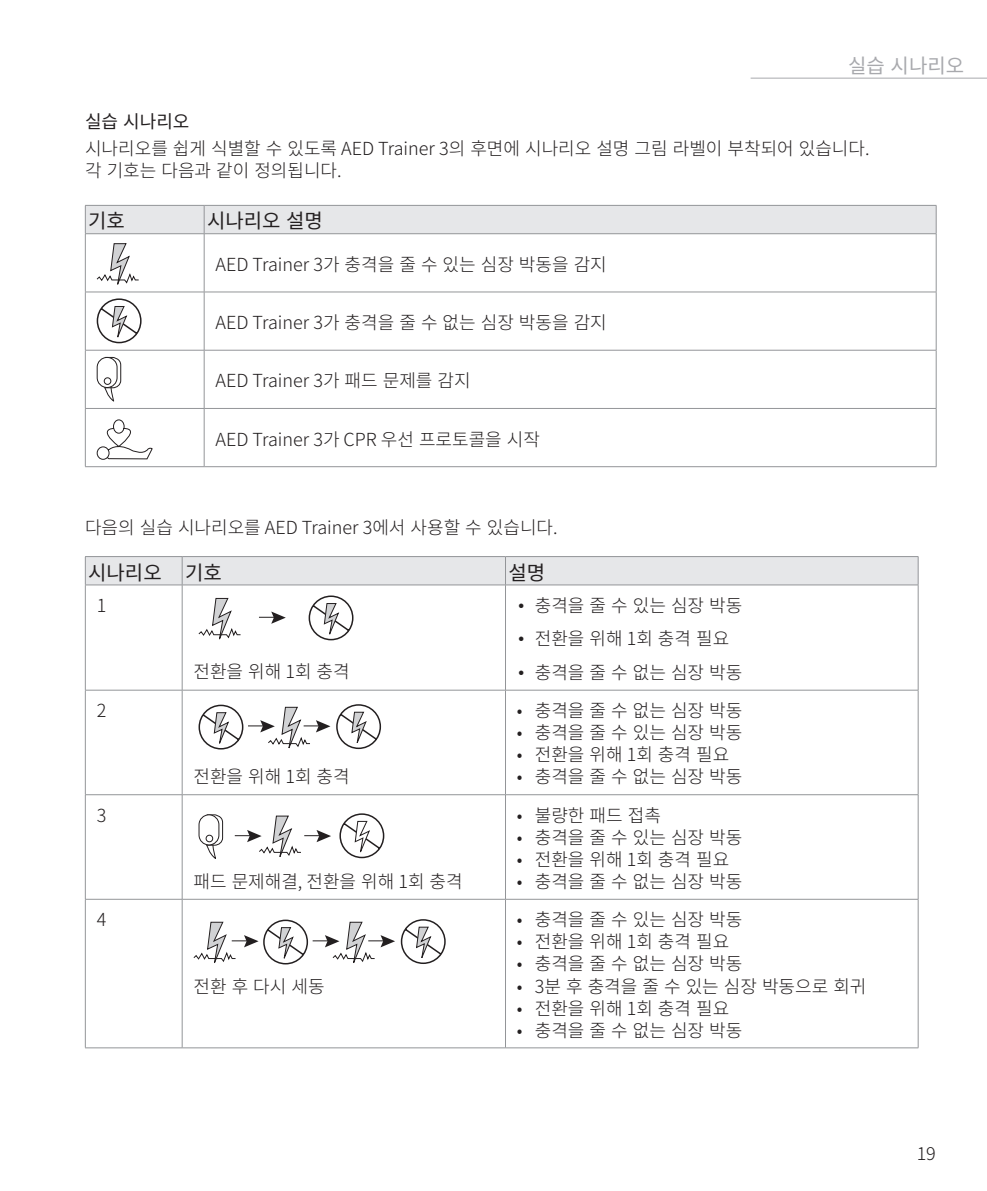
<style>
.page{position:relative;width:987px;height:1191px;background:#fff}
.page>*{position:absolute;margin:0;border:0;box-sizing:border-box;transform-origin:0 0}
._5_Body_Text{font:20px "Source Han Sans KR";color:#231f20}
.t1{font:20px "Source Han Sans KR";color:#a8a9ad}
._5_Body_Text-2{font:300 18px "Source Han Sans KR";color:#231f20}
._2_Main_Heading{font:300 18px "Source Han Sans KR";color:#231f20}
._3_Sub_heading{font:18px "Source Han Sans KR";color:#231f20}
.s1{font-family:"Gill Alt One"}
</style>
<div class="page">
<hr style="left:750px;top:78px;width:236px;height:1px;background:#a8a9ad">
<div style="left:85px;top:205px;width:851px;height:28px;background:#e6e7e9"></div>
<hr style="left:85px;top:233px;width:119px;height:1px;background:#939598">
<hr style="left:85px;top:234px;width:1px;height:58px;background:#939598">
<hr style="left:204px;top:233px;width:732px;height:1px;background:#939598">
<hr style="left:204px;top:234px;width:1px;height:58px;background:#939598">
<hr style="left:935px;top:234px;width:1px;height:58px;background:#939598">
<hr style="left:85px;top:292px;width:119px;height:1px;background:#939598">
<hr style="left:85px;top:292px;width:1px;height:58px;background:#939598">
<hr style="left:204px;top:292px;width:732px;height:1px;background:#939598">
<hr style="left:204px;top:292px;width:1px;height:58px;background:#939598">
<hr style="left:935px;top:292px;width:1px;height:58px;background:#939598">
<hr style="left:85px;top:350px;width:119px;height:1px;background:#939598">
<hr style="left:85px;top:350px;width:1px;height:58px;background:#939598">
<hr style="left:204px;top:350px;width:732px;height:1px;background:#939598">
<hr style="left:204px;top:350px;width:1px;height:58px;background:#939598">
<hr style="left:935px;top:350px;width:1px;height:58px;background:#939598">
<hr style="left:85px;top:408px;width:119px;height:1px;background:#939598">
<hr style="left:85px;top:409px;width:1px;height:57px;background:#939598">
<hr style="left:204px;top:408px;width:732px;height:1px;background:#939598">
<hr style="left:204px;top:409px;width:1px;height:57px;background:#939598">
<hr style="left:935px;top:409px;width:1px;height:57px;background:#939598">
<hr style="left:85px;top:466px;width:119px;height:1px;background:#939598">
<hr style="left:204px;top:466px;width:732px;height:1px;background:#939598">
<svg style="left:96px;top:243px;width:46px;height:101px"></svg>
<svg style="left:104px;top:356px;width:18px;height:46px"></svg>
<div style="left:97px;top:357px;width:20px;height:30px;background:#fff;border-radius:10px"></div>
<div style="left:97px;top:357px;width:21px;height:31px;border:1px solid #231f20;border-radius:10px"></div>
<div style="left:104px;top:377px;width:7px;height:8px;border:1px solid #231f20;border-radius:50%"></div>
<svg style="left:96px;top:419px;width:57px;height:41px"></svg>
<div style="left:85px;top:556px;width:833px;height:28px;background:#e6e7e9"></div>
<hr style="left:85px;top:584px;width:97px;height:1px;background:#939598">
<hr style="left:85px;top:585px;width:1px;height:105px;background:#939598">
<hr style="left:182px;top:584px;width:323px;height:1px;background:#939598">
<hr style="left:182px;top:585px;width:1px;height:105px;background:#939598">
<hr style="left:505px;top:584px;width:413px;height:1px;background:#939598">
<hr style="left:505px;top:585px;width:1px;height:105px;background:#939598">
<hr style="left:917px;top:585px;width:1px;height:105px;background:#939598">
<hr style="left:85px;top:690px;width:97px;height:1px;background:#939598">
<hr style="left:85px;top:690px;width:1px;height:104px;background:#939598">
<hr style="left:182px;top:690px;width:323px;height:1px;background:#939598">
<hr style="left:182px;top:690px;width:1px;height:104px;background:#939598">
<hr style="left:505px;top:690px;width:413px;height:1px;background:#939598">
<hr style="left:505px;top:690px;width:1px;height:104px;background:#939598">
<hr style="left:917px;top:690px;width:1px;height:104px;background:#939598">
<hr style="left:85px;top:794px;width:97px;height:1px;background:#939598">
<hr style="left:85px;top:795px;width:1px;height:104px;background:#939598">
<hr style="left:182px;top:794px;width:323px;height:1px;background:#939598">
<hr style="left:182px;top:795px;width:1px;height:104px;background:#939598">
<hr style="left:505px;top:794px;width:413px;height:1px;background:#939598">
<hr style="left:505px;top:795px;width:1px;height:104px;background:#939598">
<hr style="left:917px;top:795px;width:1px;height:104px;background:#939598">
<hr style="left:85px;top:899px;width:97px;height:1px;background:#939598">
<hr style="left:85px;top:899px;width:1px;height:148px;background:#939598">
<hr style="left:182px;top:899px;width:323px;height:1px;background:#939598">
<hr style="left:182px;top:899px;width:1px;height:148px;background:#939598">
<hr style="left:505px;top:899px;width:413px;height:1px;background:#939598">
<hr style="left:505px;top:899px;width:1px;height:148px;background:#939598">
<hr style="left:917px;top:899px;width:1px;height:148px;background:#939598">
<hr style="left:85px;top:1047px;width:97px;height:1px;background:#939598">
<hr style="left:182px;top:1047px;width:323px;height:1px;background:#939598">
<hr style="left:505px;top:1047px;width:413px;height:1px;background:#939598">
<svg style="left:193px;top:919px;width:253px;height:46px"></svg>
<svg style="left:259px;top:611px;width:27px;height:13px"></svg>
<svg style="left:198px;top:597px;width:43px;height:43px"></svg>
<svg style="left:308px;top:595px;width:46px;height:46px"></svg>
<svg style="left:198px;top:704px;width:184px;height:46px"></svg>
<svg style="left:235px;top:815px;width:96px;height:42px"></svg>
<svg style="left:206px;top:814px;width:17px;height:45px"></svg>
<div style="left:199px;top:815px;width:20px;height:30px;background:#fff;border-radius:10px"></div>
<div style="left:198px;top:814px;width:21px;height:31px;border:1px solid #231f20;border-radius:10px"></div>
<div style="left:205px;top:834px;width:8px;height:8px;border:1px solid #231f20;border-radius:50%"></div>
<svg style="left:339px;top:813px;width:46px;height:46px"></svg>
<p class="t1" style="left:848px;top:54px;width:117px">실습 시나리오</p>
<p class="_3_Sub_heading" style="left:85px;top:111px;width:106px">실습 시나리오</p>
<p class="_5_Body_Text-2" style="left:85px;top:139px;width:786px">시나리오를 쉽게 식별할 수 있도록 AED Trainer 3의 후면에 시나리오 설명 그림 라벨이 부착되어 있습니다.</p>
<p class="_5_Body_Text-2" style="left:85px;top:161px;width:258px">각 기호는 다음과 같이 정의됩니다.</p>
<p class="_5_Body_Text" style="left:88px;top:210px;width:38px">기호</p>
<p class="_5_Body_Text" style="left:207px;top:210px;width:117px">시나리오 설명</p>
<p class="_5_Body_Text-2" style="left:215px;top:254px;width:393px">AED Trainer 3가 충격을 줄 수 있는 심장 박동을 감지</p>
<p class="_5_Body_Text-2" style="left:215px;top:312px;width:393px">AED Trainer 3가 충격을 줄 수 없는 심장 박동을 감지</p>
<p class="_5_Body_Text-2" style="left:215px;top:370px;width:257px">AED Trainer 3가 패드 문제를 감지</p>
<p class="_5_Body_Text-2" style="left:215px;top:429px;width:326px">AED Trainer 3가 CPR 우선 프로토콜을 시작</p>
<p class="_2_Main_Heading" style="left:85px;top:517px;width:474px">다음의 실습 시나리오를 AED Trainer 3에서 사용할 수 있습니다.</p>
<p class="_5_Body_Text" style="left:88px;top:561px;width:75px">시나리오</p>
<p class="_5_Body_Text" style="left:185px;top:561px;width:38px">기호</p>
<p class="_5_Body_Text" style="left:508px;top:561px;width:38px">설명</p>
<p class="_5_Body_Text-2" style="left:97px;top:595px;width:11px">1</p>
<p class="_5_Body_Text-2" style="left:517px;top:595px;width:227px"><span class="s1">•</span> 충격을 줄 수 있는 심장 박동</p>
<p class="_5_Body_Text-2" style="left:517px;top:629px;width:214px"><span class="s1">•</span> 전환을 위해 1회 충격 필요</p>
<p class="_5_Body_Text-2" style="left:517px;top:662px;width:227px"><span class="s1">•</span> 충격을 줄 수 없는 심장 박동</p>
<p class="_5_Body_Text-2" style="left:193px;top:661px;width:158px">전환을 위해 1회 충격</p>
<p class="_5_Body_Text-2" style="left:97px;top:700px;width:11px">2</p>
<p class="_5_Body_Text-2" style="left:193px;top:766px;width:158px">전환을 위해 1회 충격</p>
<p class="_5_Body_Text-2" style="left:517px;top:700px;width:227px">• 충격을 줄 수 없는 심장 박동</p>
<p class="_5_Body_Text-2" style="left:517px;top:722px;width:227px">• 충격을 줄 수 있는 심장 박동</p>
<p class="_5_Body_Text-2" style="left:517px;top:744px;width:214px">• 전환을 위해 1회 충격 필요</p>
<p class="_5_Body_Text-2" style="left:517px;top:766px;width:227px">• 충격을 줄 수 없는 심장 박동</p>
<p class="_5_Body_Text-2" style="left:97px;top:805px;width:11px">3</p>
<p class="_5_Body_Text-2" style="left:193px;top:871px;width:271px">패드 문제해결, 전환을 위해 1회 충격</p>
<p class="_5_Body_Text-2" style="left:517px;top:805px;width:146px">• 불량한 패드 접촉</p>
<p class="_5_Body_Text-2" style="left:517px;top:827px;width:227px">• 충격을 줄 수 있는 심장 박동</p>
<p class="_5_Body_Text-2" style="left:517px;top:849px;width:214px">• 전환을 위해 1회 충격 필요</p>
<p class="_5_Body_Text-2" style="left:517px;top:871px;width:227px">• 충격을 줄 수 없는 심장 박동</p>
<p class="_5_Body_Text-2" style="left:97px;top:909px;width:11px">4</p>
<p class="_5_Body_Text-2" style="left:193px;top:975px;width:133px">전환 후 다시 세동</p>
<p class="_5_Body_Text-2" style="left:517px;top:909px;width:227px">• 충격을 줄 수 있는 심장 박동</p>
<p class="_5_Body_Text-2" style="left:517px;top:931px;width:214px">• 전환을 위해 1회 충격 필요</p>
<p class="_5_Body_Text-2" style="left:517px;top:953px;width:227px">• 충격을 줄 수 없는 심장 박동</p>
<p class="_5_Body_Text-2" style="left:517px;top:975px;width:351px">• 3분 후 충격을 줄 수 있는 심장 박동으로 회귀</p>
<p class="_5_Body_Text-2" style="left:517px;top:997px;width:214px">• 전환을 위해 1회 충격 필요</p>
<p class="_5_Body_Text-2" style="left:517px;top:1019px;width:227px">• 충격을 줄 수 없는 심장 박동</p>
<p class="_5_Body_Text-2" style="left:916px;top:1143px;width:21px">19</p>
</div>
